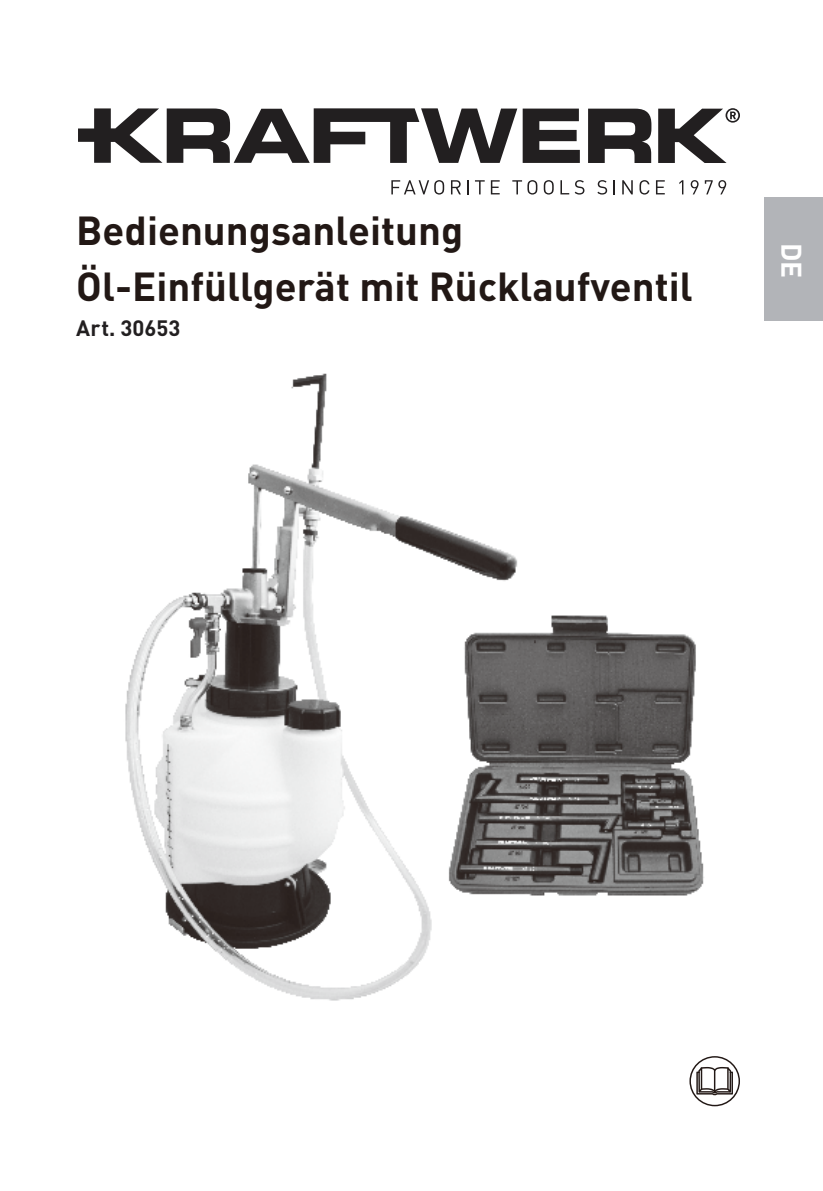
<style>
.page{position:relative;width:823px;height:1191px;background:#fff}
.page>*{position:absolute;margin:0;border:0;box-sizing:border-box;transform-origin:0 0}
.t1{font:700 40px/56px "DIN Pro";color:#221815}
.t2{font:700 28px "DIN Pro";color:#fff}
.t3{font:700 22px "DIN Pro";color:#221f20}
</style>
<div class="page">
<img style="left:125px;top:373px;width:393px;height:628px">
<img style="left:439px;top:595px;width:265px;height:324px">
<div style="left:764px;top:198px;width:58px;height:123px;background:#b2b4b8"></div>
<svg style="left:689px;top:1056px;width:50px;height:50px"></svg>
<svg style="left:588px;top:109px;width:63px;height:54px"></svg>
<svg style="left:658px;top:108px;width:81px;height:55px"></svg>
<svg style="left:78px;top:108px;width:501px;height:55px"></svg>
<svg style="left:391px;top:180px;width:53px;height:14px"></svg>
<svg style="left:451px;top:180px;width:9px;height:14px"></svg>
<svg style="left:467px;top:180px;width:1px;height:14px"></svg>
<svg style="left:475px;top:180px;width:9px;height:14px"></svg>
<svg style="left:490px;top:180px;width:9px;height:14px"></svg>
<svg style="left:512px;top:180px;width:9px;height:14px"></svg>
<svg style="left:527px;top:180px;width:10px;height:14px"></svg>
<svg style="left:543px;top:180px;width:10px;height:14px"></svg>
<svg style="left:560px;top:180px;width:24px;height:14px"></svg>
<svg style="left:597px;top:180px;width:9px;height:14px"></svg>
<svg style="left:613px;top:180px;width:1px;height:14px"></svg>
<svg style="left:622px;top:180px;width:10px;height:14px"></svg>
<svg style="left:639px;top:180px;width:10px;height:14px"></svg>
<svg style="left:656px;top:180px;width:8px;height:14px"></svg>
<svg style="left:679px;top:180px;width:4px;height:14px"></svg>
<svg style="left:690px;top:180px;width:8px;height:14px"></svg>
<svg style="left:704px;top:180px;width:8px;height:14px"></svg>
<svg style="left:718px;top:180px;width:7px;height:14px"></svg>
<p class="t1" style="left:76px;top:199px;width:617px">Bedienungsanleitung<br>Öl-Einfüllgerät mit Rücklaufventil</p>
<p class="t3" style="left:76px;top:310px;width:105px">Art. 30653</p>
<p class="t2" style="left:813px;top:243px;width:37px;rotate:90deg">DE</p>
</div>
